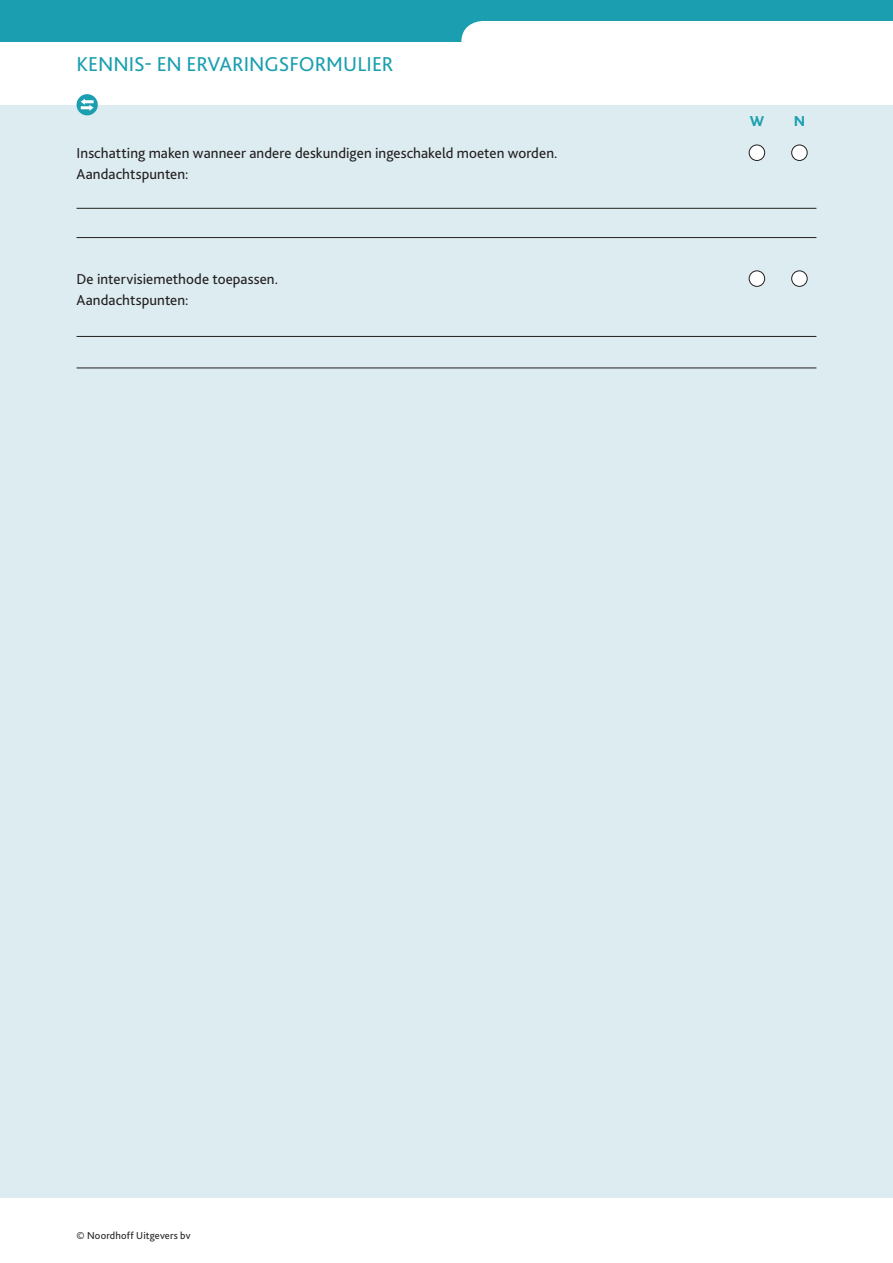
<style>
.page{position:relative;width:893px;height:1263px;background:#fff}
.page>*{position:absolute;margin:0;border:0;box-sizing:border-box;transform-origin:0 0}
.t1{font:21px "Bliss 2";color:#1b9fb0}
.t2{font:15px/21px "Bliss 2";letter-spacing:.005em;color:#231f20}
.t3{font:800 15px "Bliss 2";color:#1b9fb0}
.t4{font:10.5px "Bliss 2";letter-spacing:.015em;color:#231f20}
</style>
<div class="page">
<svg style="left:0;top:0;width:893px;height:42px"></svg>
<div style="left:0;top:105px;width:893px;height:1093px;background:#dcecf0"></div>
<hr style="left:77px;top:208px;width:739px;height:1px;background:#231f20">
<hr style="left:77px;top:237px;width:739px;height:1px;background:#231f20">
<hr style="left:77px;top:336px;width:739px;height:1px;background:#231f20">
<hr style="left:77px;top:368px;width:739px;height:1px;background:#231f20">
<div style="left:749px;top:145px;width:16px;height:15px;background:#fff;border-radius:50%"></div>
<div style="left:749px;top:145px;width:16px;height:16px;border:1px solid #231f20;border-radius:50%"></div>
<div style="left:792px;top:145px;width:15px;height:15px;background:#fff;border-radius:50%"></div>
<div style="left:791px;top:145px;width:16px;height:16px;border:1px solid #231f20;border-radius:50%"></div>
<div style="left:749px;top:271px;width:16px;height:15px;background:#fff;border-radius:50%"></div>
<div style="left:749px;top:270px;width:16px;height:17px;border:1px solid #231f20;border-radius:50%"></div>
<div style="left:792px;top:271px;width:15px;height:15px;background:#fff;border-radius:50%"></div>
<div style="left:791px;top:270px;width:16px;height:17px;border:1px solid #231f20;border-radius:50%"></div>
<div style="left:77px;top:94px;width:21px;height:21px;background:#1b9fb0;border-radius:50%"></div>
<svg style="left:81px;top:99px;width:13px;height:12px"></svg>
<h1 class="t1" style="left:77px;top:55px;width:318px">KENNIS- EN ERVARINGSFORMULIER</h1>
<p class="t2" style="left:77px;top:144px;width:483px">Inschatting maken wanneer andere deskundigen ingeschakeld moeten worden.<br>Aandachtspunten:</p>
<p class="t2" style="left:77px;top:269px;width:203px">De intervisiemethode toepassen.<br>Aandachtspunten:</p>
<p class="t3" style="left:750px;top:115px;width:16px">W</p>
<p class="t3" style="left:794px;top:115px;width:13px">N</p>
<p class="t4" style="left:77px;top:1231px;width:115px">© Noordhoff Uitgevers bv</p>
</div>
